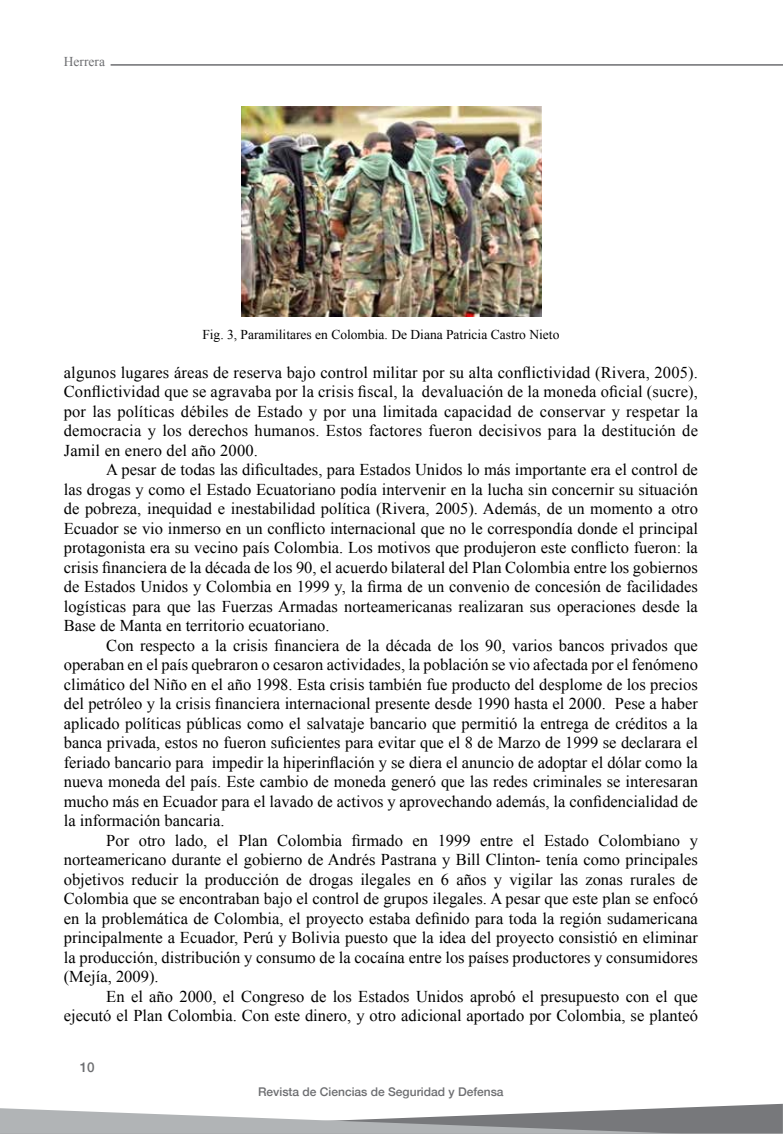
<style>
.page{position:relative;width:783px;height:1134px;background:#fff}
.page>*{position:absolute;margin:0;border:0;box-sizing:border-box;transform-origin:0 0}
.t1{font:16.5px/19.5px "Times New Roman";color:#000;text-align:justify}
.t2{font:13.5px "Times New Roman";color:#000}
.t3{font:13.5px "Times New Roman";color:#6d6e71}
.t4{font:500 13.5px "Helvetica Neue";color:#6d6e71}
.t5{font:500 12px "Helvetica Neue";color:#6d6e71}
</style>
<div class="page">
<svg style="left:0;top:1104px;width:783px;height:30px"></svg>
<hr style="left:111px;top:64px;width:672px;height:2px;background:#6d6e71">
<img style="left:241px;top:106px;width:301px;height:211px">
<p class="t3" style="left:64px;top:53px;width:43px">Herrera</p>
<p class="t2" style="left:202px;top:326px;width:358px">Fig. 3, Paramilitares en Colombia. De Diana Patricia Castro Nieto</p>
<p class="t1" style="left:64px;top:362px;width:636px">algunos lugares áreas de reserva bajo control militar por su alta conflictividad (Rivera, 2005).<br>Conflictividad que se agravaba por la crisis fiscal, la devaluación de la moneda oficial (sucre), por las políticas débiles de Estado y por una limitada capacidad de conservar y respetar la democracia y los derechos humanos. Estos factores fueron decisivos para la destitución de Jamil en enero del año 2000.</p>
<p class="t1" style="left:64px;top:460px;width:635px;text-indent:43px">A pesar de todas las dificultades, para Estados Unidos lo más importante era el control de las drogas y como el Estado Ecuatoriano podía intervenir en la lucha sin concernir su situación de pobreza, inequidad e inestabilidad política (Rivera, 2005). Además, de un momento a otro Ecuador se vio inmerso en un conflicto internacional que no le correspondía donde el principal protagonista era su vecino país Colombia. Los motivos que produjeron este conflicto fueron: la crisis financiera de la década de los 90, el acuerdo bilateral del Plan Colombia entre los gobiernos de Estados Unidos y Colombia en 1999 y, la firma de un convenio de concesión de facilidades logísticas para que las Fuerzas Armadas norteamericanas realizaran sus operaciones desde la Base de Manta en territorio ecuatoriano.</p>
<p class="t1" style="left:64px;top:635px;width:635px;text-indent:43px">Con respecto a la crisis financiera de la década de los 90, varios bancos privados que operaban en el país quebraron o cesaron actividades, la población se vio afectada por el fenómeno climático del Niño en el año 1998. Esta crisis también fue producto del desplome de los precios del petróleo y la crisis financiera internacional presente desde 1990 hasta el 2000. Pese a haber aplicado políticas públicas como el salvataje bancario que permitió la entrega de créditos a la banca privada, estos no fueron suficientes para evitar que el 8 de Marzo de 1999 se declarara el feriado bancario para impedir la hiperinflación y se diera el anuncio de adoptar el dólar como la nueva moneda del país. Este cambio de moneda generó que las redes criminales se interesaran mucho más en Ecuador para el lavado de activos y aprovechando además, la confidencialidad de la información bancaria.</p>
<p class="t1" style="left:64px;top:830px;width:635px;text-indent:43px">Por otro lado, el Plan Colombia firmado en 1999 entre el Estado Colombiano y norteamericano durante el gobierno de Andrés Pastrana y Bill Clinton- tenía como principales objetivos reducir la producción de drogas ilegales en 6 años y vigilar las zonas rurales de Colombia que se encontraban bajo el control de grupos ilegales. A pesar que este plan se enfocó en la problemática de Colombia, el proyecto estaba definido para toda la región sudamericana principalmente a Ecuador, Perú y Bolivia puesto que la idea del proyecto consistió en eliminar la producción, distribución y consumo de la cocaína entre los países productores y consumidores (Mejía, 2009).</p>
<p class="t1" style="left:64px;top:986px;width:635px;text-align:right">En el año 2000, el Congreso de los Estados Unidos aprobó el presupuesto con el que ejecutó el Plan Colombia. Con este dinero, y otro adicional aportado por Colombia, se planteó</p>
<p class="t4" style="left:80px;top:1056px;width:17px">10</p>
<p class="t5" style="left:258px;top:1082px;width:247px">Revista de Ciencias de Seguridad y Defensa</p>
</div>
